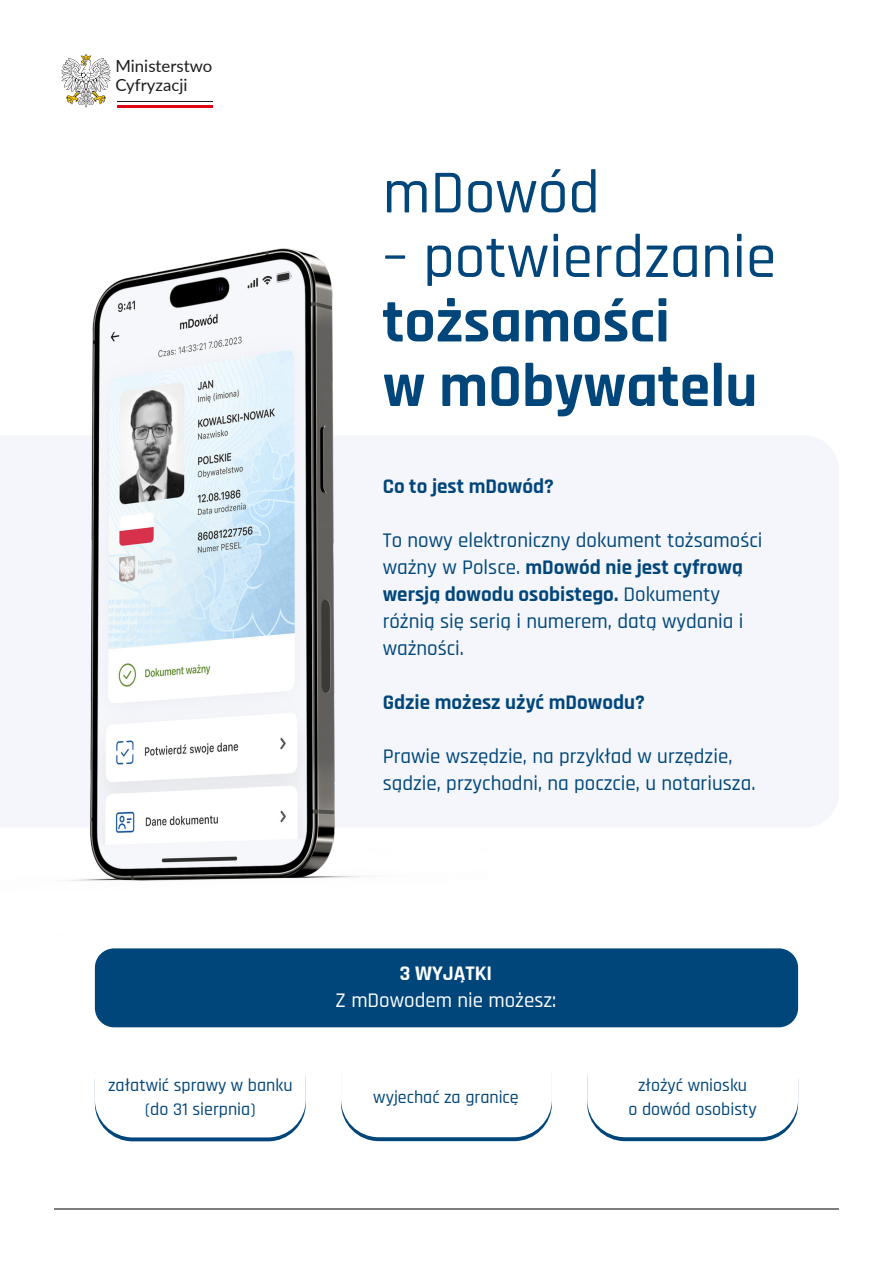
<style>
.page{position:relative;width:893px;height:1263px;background:#fff}
.page>*{position:absolute;margin:0;border:0;box-sizing:border-box;transform-origin:0 0}
.t1{font:700 61.5px/64.5px "Rajdhani";color:#00467a}
.t2{font:500 61.5px "Rajdhani";color:#00467a}
.t3{font:500 21px/27px "Rajdhani";color:#00467a}
.t4{font:700 21px "Rajdhani";color:#00467a}
.t5{font:500 21px "Rajdhani";color:#fff}
.t6{font:700 21px "Rajdhani";color:#fff}
.t7{font:500 18px/24px "Rajdhani";color:#00467a;text-align:center}
.t8{font:16.8px/18.8px "Lato";color:#1c1c1c}
.s1{font-weight:700}
</style>
<div class="page">
<div style="left:95px;top:948px;width:703px;height:79px;background:#00467a;border-radius:19px"></div>
<div style="left:489px;top:436px;width:350px;height:391px;background:#f4f6fb"></div>
<svg style="left:95px;top:1043px;width:211px;height:98px"></svg>
<div style="left:95px;top:1039px;width:211px;height:98px;background:#fff;border-radius:38px"></div>
<svg style="left:341px;top:1043px;width:211px;height:98px"></svg>
<div style="left:341px;top:1039px;width:211px;height:98px;background:#fff;border-radius:38px"></div>
<svg style="left:587px;top:1043px;width:211px;height:98px"></svg>
<div style="left:587px;top:1039px;width:211px;height:98px;background:#fff;border-radius:38px"></div>
<hr style="left:54px;top:1209px;width:785px;height:1px;background:#000">
<img style="left:0;top:248px;width:489px;height:633px">
<hr style="left:117px;top:105px;width:96px;height:3px;background:#e30512">
<hr style="left:117px;top:102px;width:96px;height:1px;background:#1c1c1c">
<svg style="left:61px;top:54px;width:50px;height:54px"></svg>
<p class="t8" style="left:115px;top:56px;width:98px">Ministerstwo<br>Cyfryzacji</p>
<h1 class="t2" style="left:383px;top:157px;width:219px">mDowód</h1>
<h1 class="t2" style="left:383px;top:222px;width:395px">– potwierdzanie</h1>
<h1 class="t1" style="left:383px;top:291px;width:376px">tożsamości<br>w mObywatelu</h1>
<p class="t4" style="left:383px;top:473px;width:173px">Co to jest mDowód?</p>
<p class="t3" style="left:383px;top:527px;width:381px">To nowy elektroniczny dokument tożsamości ważny w Polsce. <span class="s1">mDowód nie jest cyfrową wersją dowodu osobistego.</span> Dokumenty różnią się serią i numerem, datą wydania i ważności.</p>
<p class="t4" style="left:383px;top:689px;width:264px">Gdzie możesz użyć mDowodu?</p>
<p class="t3" style="left:383px;top:743px;width:374px">Prawie wszędzie, na przykład w urzędzie, sądzie, przychodni, na poczcie, u notariusza.</p>
<p class="t6" style="left:400px;top:960px;width:94px">3 WYJĄTKI</p>
<p class="t5" style="left:336px;top:988px;width:222px">Z mDowodem nie możesz:</p>
<p class="t7" style="left:108px;top:1074px;width:186px">załatwić sprawy w banku (do 31 sierpnia)</p>
<p class="t7" style="left:373px;top:1085px;width:147px">wyjechać za granicę</p>
<p class="t7" style="left:628px;top:1074px;width:130px">złożyć wniosku<br>o dowód osobisty</p>
</div>
